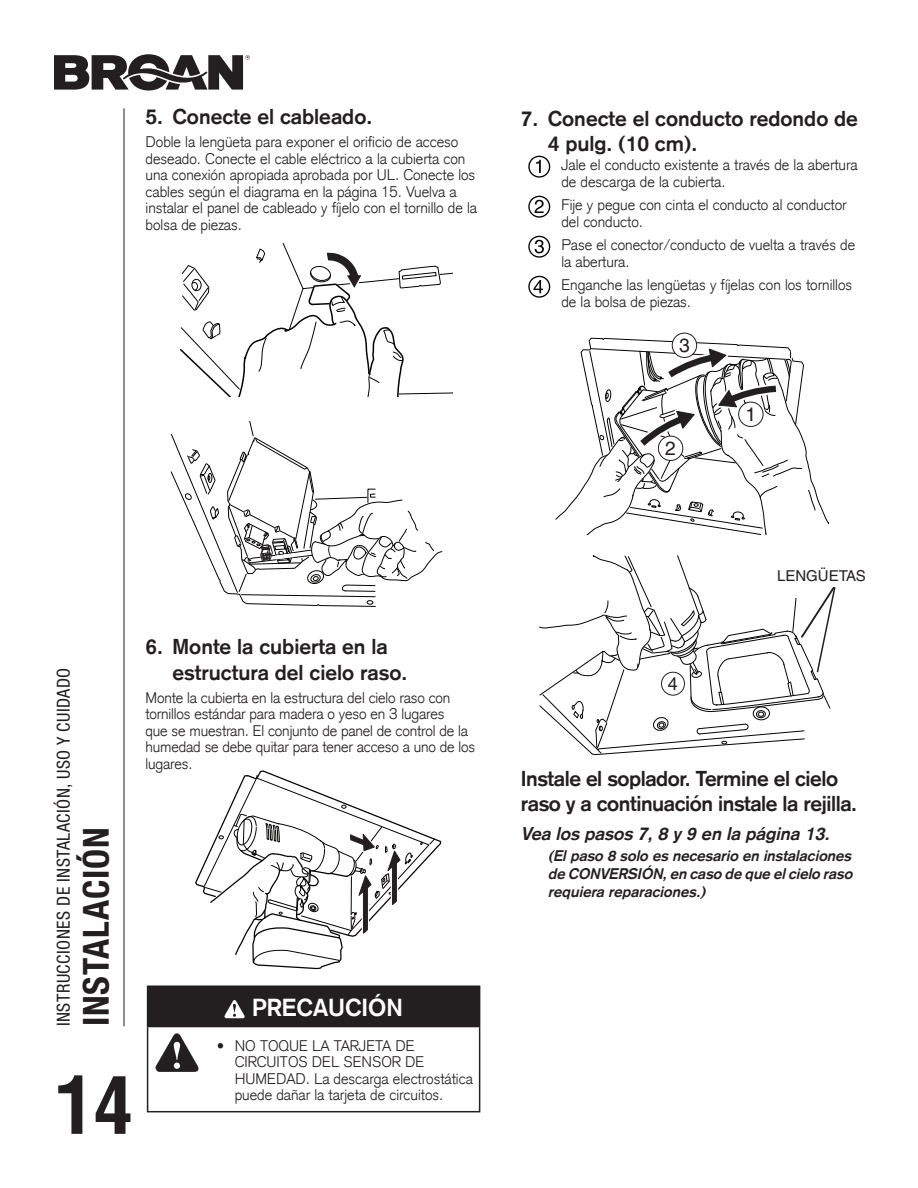
<style>
.page{position:relative;width:918px;height:1188px;background:#fff}
.page>*{position:absolute;margin:0;border:0;box-sizing:border-box;transform-origin:0 0}
.t1{font:700 condensed 78px "Helvetica LT Std";color:#231f20}
.t2{font:700 condensed 36px "Helvetica Neue LT Std";letter-spacing:.025em;color:#231f20}
.t3{font:700 24px "Akzidenz Grotesk CE";color:#fff}
.t4{font:700 21px/25.2px "Akzidenz Grotesk CE";color:#231f20}
.t5{font:700 21px/25.2px "Akzidenz Grotesk CE";letter-spacing:-.02em;color:#231f20}
.t6{font:19.2px "Helvetica LT Std";color:#231f20}
.t7{font:condensed 18px "Helvetica Neue LT Std";letter-spacing:.025em;color:#231f20}
.t8{font:italic 700 18px "Akzidenz Grotesk";color:#231f20}
.t9{font:18px "Helvetica LT Std";color:#231f20}
.t10{font:300 15px/16.5px "Akzidenz Grotesk CE";color:#231f20}
.t11{font:italic 700 15px/18px "Akzidenz Grotesk";color:#231f20;text-align:justify}
.t12{font:15px "Helvetica LT Std";color:#231f20}
</style>
<div class="page">
<hr style="left:124px;top:108px;width:1px;height:918px;background:#231f20">
<svg style="left:54px;top:54px;width:196px;height:37px"></svg>
<svg style="left:180px;top:244px;width:272px;height:153px"></svg>
<svg style="left:170px;top:422px;width:273px;height:185px"></svg>
<svg style="left:536px;top:160px;width:5px;height:13px"></svg>
<div style="left:528px;top:156px;width:22px;height:22px;border:1px solid #050504;border-radius:50%"></div>
<svg style="left:535px;top:200px;width:9px;height:13px"></svg>
<div style="left:528px;top:196px;width:22px;height:22px;border:1px solid #050504;border-radius:50%"></div>
<svg style="left:535px;top:240px;width:9px;height:13px"></svg>
<div style="left:528px;top:236px;width:22px;height:22px;border:1px solid #050504;border-radius:50%"></div>
<svg style="left:534px;top:280px;width:9px;height:13px"></svg>
<div style="left:528px;top:276px;width:22px;height:22px;border:1px solid #050504;border-radius:50%"></div>
<svg style="left:555px;top:337px;width:275px;height:198px"></svg>
<div style="left:739px;top:402px;width:24px;height:24px;background:#fff;border-radius:50%"></div>
<div style="left:738px;top:402px;width:26px;height:25px;border:1px solid #231f20;border-radius:50%"></div>
<div style="left:658px;top:436px;width:25px;height:24px;background:#fff;border-radius:50%"></div>
<div style="left:658px;top:436px;width:25px;height:25px;border:1px solid #231f20;border-radius:50%"></div>
<div style="left:672px;top:333px;width:25px;height:24px;background:#fff;border-radius:50%"></div>
<div style="left:672px;top:333px;width:25px;height:25px;border:1px solid #231f20;border-radius:50%"></div>
<svg style="left:195px;top:770px;width:247px;height:200px"></svg>
<svg style="left:539px;top:555px;width:297px;height:201px"></svg>
<div style="left:148px;top:986px;width:332px;height:41px;background:#231f20"></div>
<hr style="left:147px;top:986px;width:63px;height:1px;background:#231f20">
<hr style="left:147px;top:987px;width:1px;height:39px;background:#231f20">
<hr style="left:147px;top:1026px;width:63px;height:1px;background:#231f20">
<hr style="left:147px;top:1027px;width:1px;height:84px;background:#231f20">
<hr style="left:479px;top:1027px;width:1px;height:84px;background:#231f20">
<hr style="left:147px;top:1111px;width:63px;height:1px;background:#231f20">
<hr style="left:210px;top:1111px;width:270px;height:1px;background:#231f20">
<svg style="left:224px;top:1000px;width:21px;height:18px"></svg>
<svg style="left:156px;top:1033px;width:42px;height:39px"></svg>
<h3 class="t4" style="left:146px;top:104px;width:228px">5. Conecte el cableado.</h3>
<p class="t10" style="left:146px;top:134px;width:333px">Doble la lengüeta para exponer el orificio de acceso deseado. Conecte el cable eléctrico a la cubierta con una conexión apropiada aprobada por UL. Conecte los cables según el diagrama en la página 15. Vuelva a instalar el panel de cableado y fíjelo con el tornillo de la bolsa de piezas.</p>
<p class="t7" style="left:53px;top:1026px;width:360px;rotate:-90deg">INSTRUCCIONES DE INSTALACIÓN, USO Y CUIDADO</p>
<h2 class="t2" style="left:74px;top:1026px;width:200px;rotate:-90deg">INSTALACIÓN</h2>
<h1 class="t1" style="left:55px;top:1057px;width:79px">14</h1>
<h3 class="t4" style="left:173px;top:635px;width:236px;text-indent:-27px">6. Monte la cubierta en la estructura del cielo raso.</h3>
<p class="t10" style="left:146px;top:689px;width:331px">Monte la cubierta en la estructura del cielo raso con tornillos estándar para madera o yeso en 3 lugares<br>que se muestran. El conjunto de panel de control de la humedad se debe quitar para tener acceso a uno de los lugares.</p>
<h3 class="t3" style="left:252px;top:993px;width:152px">PRECAUCIÓN</h3>
<p class="t10" style="left:235px;top:1037px;width:240px;text-indent:-18px">• NO TOQUE LA TARJETA DE<br>CIRCUITOS DEL SENSOR DE<br>HUMEDAD. La descarga electrostática puede dañar la tarjeta de circuitos.</p>
<h3 class="t4" style="left:548px;top:106px;width:312px;text-indent:-27px">7. Conecte el conducto redondo de<br>4 pulg. (10 cm).</h3>
<p class="t10" style="left:561px;top:156px;width:298px">Jale el conducto existente a través de la abertura de descarga de la cubierta.</p>
<p class="t10" style="left:561px;top:196px;width:287px">Fije y pegue con cinta el conducto al conductor del conducto.</p>
<p class="t10" style="left:561px;top:236px;width:295px">Pase el conector/conducto de vuelta a través de la abertura.</p>
<p class="t10" style="left:561px;top:277px;width:292px">Enganche las lengüetas y fíjelas con los tornillos de la bolsa de piezas.</p>
<p class="t6" style="left:679px;top:334px;width:12px">3</p>
<p class="t6" style="left:665px;top:437px;width:12px">2</p>
<p class="t9" style="left:668px;top:673px;width:12px">4</p>
<p class="t6" style="left:746px;top:403px;width:12px">1</p>
<p class="t12" style="left:777px;top:567px;width:90px">LENGÜETAS</p>
<h3 class="t5" style="left:521px;top:766px;width:338px">Instale el soplador. Termine el cielo raso y a continuación instale la rejilla.</h3>
<p class="t8" style="left:521px;top:823px;width:310px">Vea los pasos 7, 8 y 9 en la página 13.</p>
<p class="t11" style="left:548px;top:847px;width:306px">(El paso 8 solo es necesario en instalaciones de CONVERSIÓN, en caso de que el cielo raso requiera reparaciones.)</p>
</div>
